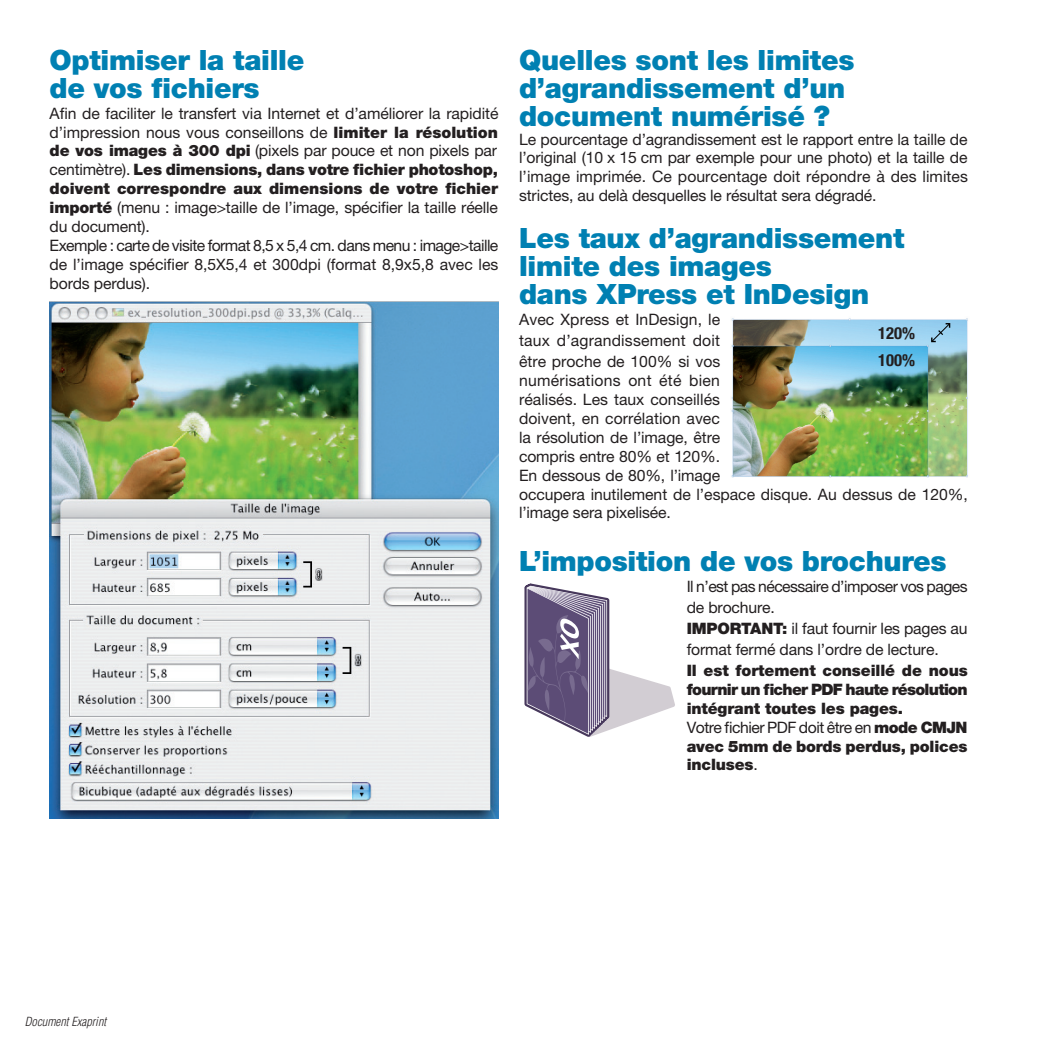
<style>
.page{position:relative;width:1042px;height:1042px;background:#fff}
.page>*{position:absolute;margin:0;border:0;box-sizing:border-box;transform-origin:0 0}
.t1{font:28px/28px "Helvetica Neue LT Pro Blk+TIDOFT";letter-spacing:-.01em;color:#0080b2}
.t2{font:16.62px "Helvetica Neue LT Pro Bd Cn+OLVLPX";color:#231f20}
.t3{font:15.75px/18.9px "Helvetica Neue LT Pro Roman+IFTCEN";letter-spacing:-.01em;color:#231f20;text-align:justify}
.t4{font:15.75px/18.9px "Helvetica Neue LT Pro Blk+TIDOFT";letter-spacing:-.01em;color:#231f20}
.t5{font:15.75px "Helvetica Neue LT Pro Roman+IFTCEN";letter-spacing:-.03em;color:#231f20}
.t6{font:italic 300 condensed 12.25px "Helvetica";letter-spacing:.005em;color:#231f20}
.s1{font-family:"Helvetica Neue LT Pro Blk+TIDOFT"}
.s2{font-family:"Helvetica Neue LT Pro Roman+IFTCEN"}
</style>
<div class="page">
<svg style="left:524px;top:583px;width:151px;height:154px"></svg>
<img style="left:731px;top:318px;width:237px;height:160px">
<svg style="left:931px;top:323px;width:19px;height:19px"></svg>
<img style="left:50px;top:302px;width:448px;height:516px">
<h1 class="t1" style="left:50px;top:48px;width:256px">Optimiser la taille de vos fichiers</h1>
<p class="t3" style="left:50px;top:105px;width:450px">Afin de faciliter le transfert via Internet et d’améliorer la rapidité d’impression nous vous conseillons de <span class="s1">limiter la résolution de vos images à 300 dpi</span> (pixels par pouce et non pixels par</p>
<p class="t4" style="left:50px;top:162px;width:450px"><span class="s2">centimètre).</span> Les dimensions, dans votre fichier photoshop, doivent correspondre aux dimensions de votre fichier</p>
<p class="t3" style="left:50px;top:200px;width:450px;text-align:left"><span class="s1">importé</span> (menu : image&gt;taille de l’image, spécifier la taille réelle du document).<br>Exemple : carte de visite format 8,5 x 5,4 cm. dans menu : image&gt;taille de l’image spécifier 8,5X5,4 et 300dpi (format 8,9x5,8 avec les bords perdus).</p>
<h1 class="t1" style="left:519px;top:48px;width:337px">Quelles sont les limites d’agrandissement d’un document numérisé ?</h1>
<p class="t3" style="left:519px;top:131px;width:450px">Le pourcentage d’agrandissement est le rapport entre la taille de l’original (10 x 15 cm par exemple pour une photo) et la taille de l’image imprimée. Ce pourcentage doit répondre à des limites strictes, au delà desquelles le résultat sera dégradé.</p>
<h1 class="t1" style="left:519px;top:226px;width:387px">Les taux d’agrandissement limite des images<br>dans XPress et InDesign</h1>
<p class="t3" style="left:519px;top:311px;width:203px;line-height:21px">Avec Xpress et InDesign, le taux d’agrandissement doit être proche de 100% si vos</p>
<p class="t3" style="left:519px;top:372px;width:450px;text-align:left">numérisations ont été bien<br>réalisés. Les taux conseillés<br>doivent, en corrélation avec<br>la résolution de l’image, être<br>compris entre 80% et 120%.<br>En dessous de 80%, l’image<br>occupera inutilement de l’espace disque. Au dessus de 120%, l’image sera pixelisée.</p>
<h1 class="t1" style="left:519px;top:549px;width:429px">L’imposition de vos brochures</h1>
<p class="t3" style="left:687px;top:577px;width:282px;line-height:21px;text-align:left">Il n’est pas nécessaire d’imposer vos pages de brochure.<br><span class="s1">IMPORTANT:</span> il faut fournir les pages au format fermé dans l’ordre de lecture.</p>
<p class="t4" style="left:687px;top:662px;width:283px;text-align:justify">Il est fortement conseillé de nous fournir un ficher PDF haute résolution intégrant toutes les pages.</p>
<p class="t5" style="left:687px;top:721px;width:282px">Votre fichier PDF doit être en <span class="s1">mode CMJN</span></p>
<p class="t4" style="left:687px;top:738px;width:282px">avec 5mm de bords perdus, polices incluses<span class="s2">.</span></p>
<p class="t2" style="left:878px;top:327px;width:38px">120%</p>
<p class="t2" style="left:878px;top:354px;width:38px">100%</p>
<p class="t6" style="left:25px;top:1015px;width:83px">Document Exaprint</p>
</div>
